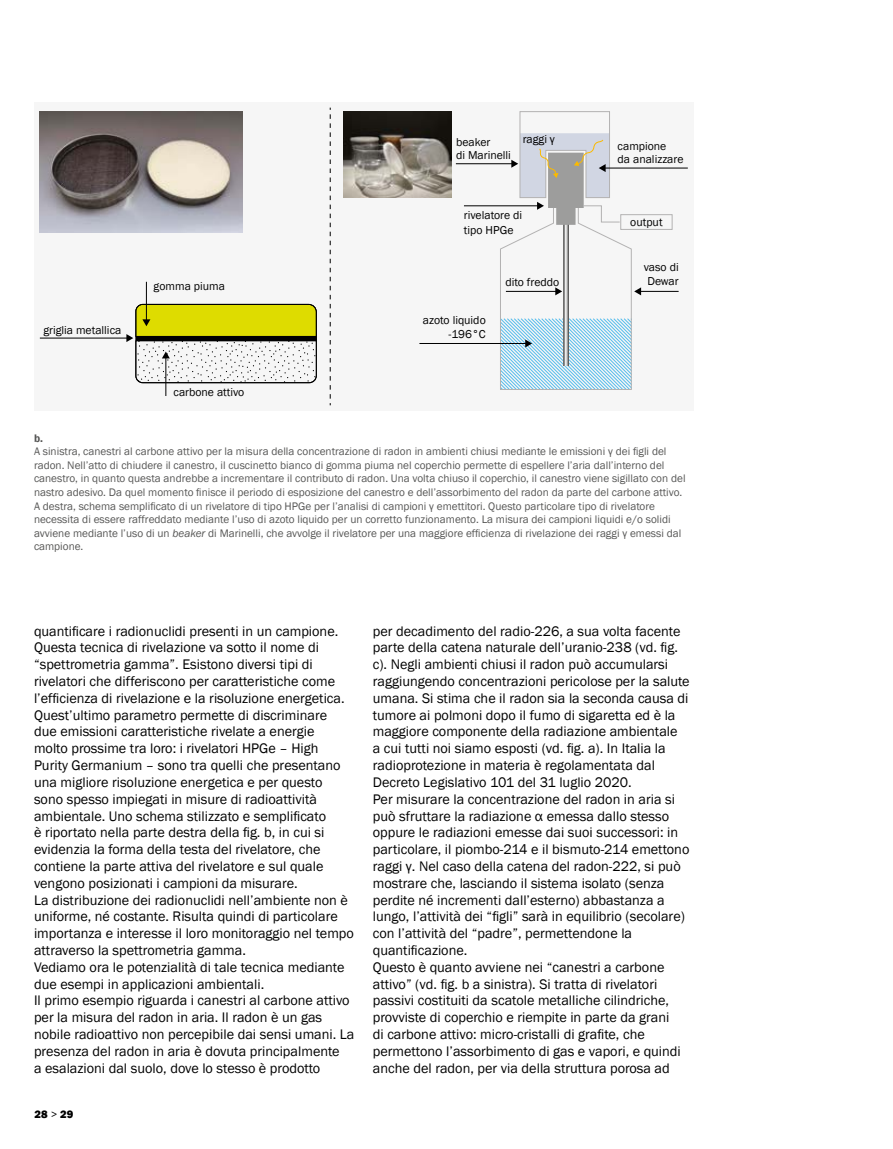
<style>
.page{position:relative;width:893px;height:1149px;background:#fff}
.page>*{position:absolute;margin:0;border:0;box-sizing:border-box;transform-origin:0 0}
.t1{font:14.25px/16.8px "Franklin Gothic";color:#000}
.t2{font:11.7px/14.1px "Franklin Gothic";color:#000}
.t3{font:11.25px/13.5px "Franklin Gothic";color:#575756}
.t4{font:800 11.25px "Franklin Gothic";color:#000}
.t5{font:600 11.25px "Franklin Gothic";color:#575756}
.s1{font-style:italic}
.s2{font-weight:400}
</style>
<div class="page">
<div style="left:34px;top:102px;width:660px;height:308px;background:#f6f6f6"></div>
<div style="left:620px;top:214px;width:52px;height:16px;border:1px solid #b3b2b2"></div>
<hr style="left:419px;top:343px;width:107px;height:1px;background:#000">
<hr style="left:464px;top:205px;width:74px;height:1px;background:#000">
<hr style="left:456px;top:163px;width:56px;height:1px;background:#000">
<hr style="left:604px;top:168px;width:84px;height:1px;background:#000">
<hr style="left:640px;top:291px;width:39px;height:1px;background:#000">
<img style="left:344px;top:112px;width:107px;height:85px">
<svg style="left:500px;top:111px;width:141px;height:279px"></svg>
<img style="left:39px;top:112px;width:203px;height:120px">
<hr style="left:146px;top:282px;width:1px;height:38px;background:#000">
<hr style="left:165px;top:357px;width:1px;height:39px;background:#000">
<hr style="left:40px;top:337px;width:88px;height:1px;background:#000">
<svg style="left:126px;top:304px;width:191px;height:79px"></svg>
<div style="left:136px;top:336px;width:180px;height:5px;background:#000"></div>
<svg style="left:330px;top:108px;width:1px;height:297px"></svg>
<p class="t2" style="left:43px;top:323px;width:79px">griglia metallica</p>
<p class="t2" style="left:154px;top:279px;width:73px">gomma piuma</p>
<p class="t2" style="left:174px;top:385px;width:72px">carbone attivo</p>
<p class="t2" style="left:456px;top:136px;width:56px;line-height:12.8px">beaker<br>di Marinelli</p>
<p class="t2" style="left:523px;top:132px;width:34px">raggi γ</p>
<p class="t2" style="left:464px;top:209px;width:60px">rivelatore di tipo HPGe</p>
<p class="t2" style="left:423px;top:313px;width:64px;text-align:right">azoto liquido -196°C</p>
<p class="t2" style="left:505px;top:275px;width:55px">dito freddo</p>
<p class="t2" style="left:618px;top:140px;width:67px;line-height:12.8px">campione<br>da analizzare</p>
<p class="t2" style="left:630px;top:215px;width:34px">output</p>
<p class="t2" style="left:644px;top:260px;width:36px;text-align:center">vaso di<br>Dewar</p>
<p class="t5" style="left:34px;top:431px;width:11px">b.</p>
<p class="t3" style="left:34px;top:445px;width:653px">A sinistra, canestri al carbone attivo per la misura della concentrazione di radon in ambienti chiusi mediante le emissioni γ dei figli del radon. Nell’atto di chiudere il canestro, il cuscinetto bianco di gomma piuma nel coperchio permette di espellere l’aria dall’interno del canestro, in quanto questa andrebbe a incrementare il contributo di radon. Una volta chiuso il coperchio, il canestro viene sigillato con del nastro adesivo. Da quel momento finisce il periodo di esposizione del canestro e dell’assorbimento del radon da parte del carbone attivo.<br>A destra, schema semplificato di un rivelatore di tipo HPGe per l’analisi di campioni γ emettitori. Questo particolare tipo di rivelatore necessita di essere raffreddato mediante l’uso di azoto liquido per un corretto funzionamento. La misura dei campioni liquidi e/o solidi avviene mediante l’uso di un <span class="s1">beaker</span> di Marinelli, che avvolge il rivelatore per una maggiore efficienza di rivelazione dei raggi γ emessi dal campione.</p>
<p class="t1" style="left:34px;top:622px;width:322px">quantificare i radionuclidi presenti in un campione.<br>Questa tecnica di rivelazione va sotto il nome di “spettrometria gamma”. Esistono diversi tipi di rivelatori che differiscono per caratteristiche come l’efficienza di rivelazione e la risoluzione energetica.<br>Quest’ultimo parametro permette di discriminare<br>due emissioni caratteristiche rivelate a energie<br>molto prossime tra loro: i rivelatori HPGe – High Purity Germanium – sono tra quelli che presentano una migliore risoluzione energetica e per questo sono spesso impiegati in misure di radioattività ambientale. Uno schema stilizzato e semplificato<br>è riportato nella parte destra della fig. b, in cui si evidenzia la forma della testa del rivelatore, che contiene la parte attiva del rivelatore e sul quale vengono posizionati i campioni da misurare.<br>La distribuzione dei radionuclidi nell’ambiente non è uniforme, né costante. Risulta quindi di particolare importanza e interesse il loro monitoraggio nel tempo attraverso la spettrometria gamma.<br>Vediamo ora le potenzialità di tale tecnica mediante due esempi in applicazioni ambientali.<br>Il primo esempio riguarda i canestri al carbone attivo per la misura del radon in aria. Il radon è un gas nobile radioattivo non percepibile dai sensi umani. La presenza del radon in aria è dovuta principalmente<br>a esalazioni dal suolo, dove lo stesso è prodotto</p>
<p class="t1" style="left:373px;top:622px;width:318px">per decadimento del radio-226, a sua volta facente parte della catena naturale dell’uranio-238 (vd. fig. c). Negli ambienti chiusi il radon può accumularsi raggiungendo concentrazioni pericolose per la salute umana. Si stima che il radon sia la seconda causa di tumore ai polmoni dopo il fumo di sigaretta ed è la maggiore componente della radiazione ambientale<br>a cui tutti noi siamo esposti (vd. fig. a). In Italia la radioprotezione in materia è regolamentata dal Decreto Legislativo 101 del 31 luglio 2020.<br>Per misurare la concentrazione del radon in aria si può sfruttare la radiazione α emessa dallo stesso oppure le radiazioni emesse dai suoi successori: in particolare, il piombo-214 e il bismuto-214 emettono raggi γ. Nel caso della catena del radon-222, si può mostrare che, lasciando il sistema isolato (senza perdite né incrementi dall’esterno) abbastanza a lungo, l’attività dei “figli” sarà in equilibrio (secolare) con l’attività del “padre”, permettendone la quantificazione.<br>Questo è quanto avviene nei “canestri a carbone attivo” (vd. fig. b a sinistra). Si tratta di rivelatori passivi costituiti da scatole metalliche cilindriche, provviste di coperchio e riempite in parte da grani<br>di carbone attivo: micro-cristalli di grafite, che permettono l’assorbimento di gas e vapori, e quindi anche del radon, per via della struttura porosa ad</p>
<p class="t4" style="left:34px;top:1106px;width:40px">28 <span class="s2">&gt;</span> 29</p>
</div>
